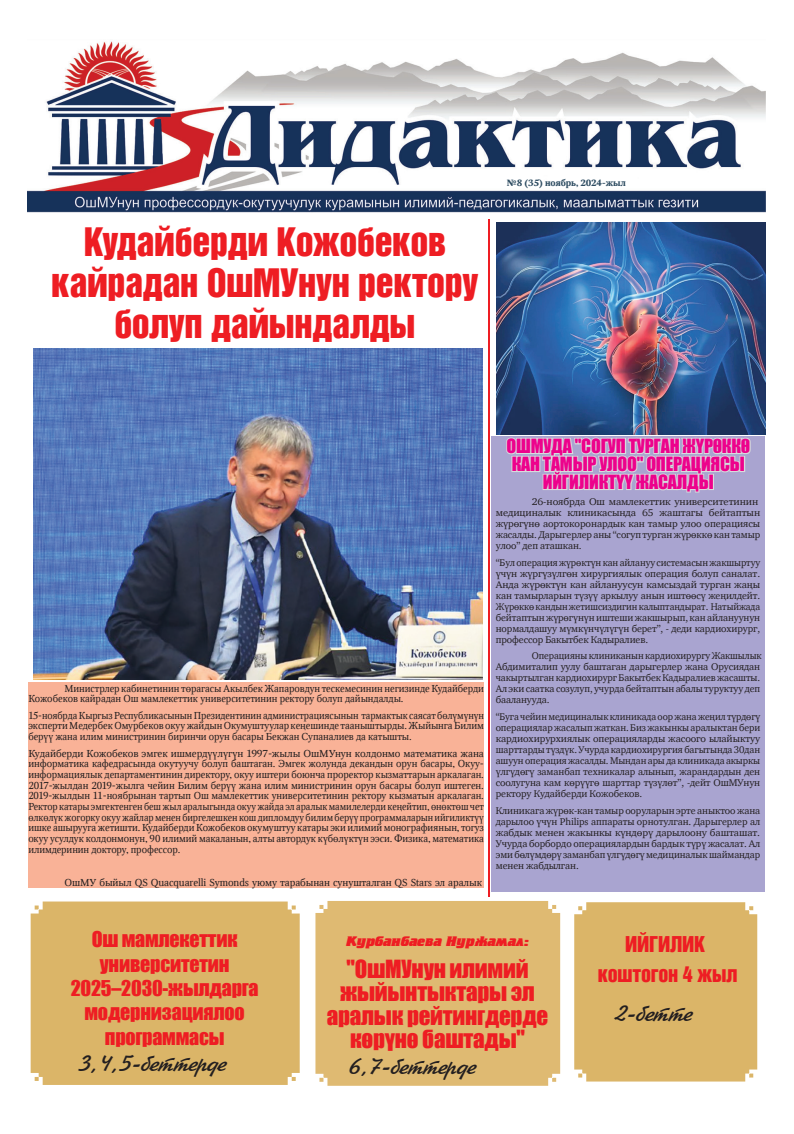
<style>
.page{position:relative;width:794px;height:1134px;background:#fff}
.page>*{position:absolute;margin:0;border:0;box-sizing:border-box;transform-origin:0 0}
.t1{font:36px/41px "Q3 Helvetica Inserat Cyrillic";letter-spacing:-.01em;color:#ee1d23;text-align:center}
.t2{font:24px "Q3 Jikharev Q2";letter-spacing:-.01em;color:#231f20}
.t3{font:23px/23.3px "Q3 Impact";letter-spacing:-.01em;color:#ee1d23;text-align:center}
.t4{font:20px/24.3px "Impact";letter-spacing:-.01em;color:#ee1d23;text-align:center}
.t5{font:20px/29.9px "Q3 Helvetica Inserat Cyrillic";letter-spacing:-.01em;color:#ee1d23;text-align:center}
.t6{font:18px/18px "Q3 Impact";letter-spacing:-.01em;color:#ed028c;text-align:center}
.t7{font:800 14px "Q3 Cricket";letter-spacing:-.01em;color:#ee1d23}
.t8{font:10px/10.7px "Q3 Octava C";letter-spacing:-.01em;color:#231f20;text-align:justify;scale:1.05 1}
.t9{font:10px/11px "Q3 Charter C";letter-spacing:-.01em;color:#231f20;text-align:justify}
.t10{font:10px/11px "Q3 Charter C";letter-spacing:-.01em;color:#231f20;scale:.96 1}
.t11{font:10px/10.7px "Q3 Octava C";letter-spacing:-.01em;color:#231f20}
.t12{font:10px/11px "Q3 Charter C";letter-spacing:-.01em;color:#231f20;scale:1.05 1}
.t13{font:700 9px "Q3 Octava C";letter-spacing:-.01em;color:#2d4c61}
</style>
<div class="page">
<div style="left:491px;top:436px;width:274px;height:455px;background:#a9a4d0"></div>
<svg style="left:502px;top:434px;width:250px;height:59px"></svg>
<img style="left:28px;top:41px;width:737px;height:172px">
<div style="left:315px;top:901px;width:245px;height:185px;background:#dfba72"></div>
<div style="left:574px;top:902px;width:183px;height:179px;background:#dbb568"></div>
<img style="left:33px;top:349px;width:450px;height:330px">
<div style="left:28px;top:683px;width:456px;height:205px;background:#f9b297"></div>
<div style="left:31px;top:901px;width:269px;height:184px;background:#dbb568"></div>
<img style="left:496px;top:223px;width:269px;height:211px">
<hr style="left:488px;top:219px;width:1px;height:677px;background:#ee1d23">
<h1 class="t1" style="left:51px;top:222px;width:429px">Кудайберди Кожобеков кайрадан ОшМУнун ректору болуп дайындалды</h1>
<p class="t13" style="left:507px;top:177px;width:120px">№8 (35) ноябрь, 2024-жыл</p>
<p class="t11" style="left:28px;top:683px;width:457px;text-indent:36px">Министрлер кабинетинин тєрагасы Акылбек Жапаровдун тескемесинин негизинде Кудайберди<br>Кожобеков кайрадан Ош мамлекеттик университетинин ректору болуп дайындалды.</p>
<p class="t11" style="left:28px;top:710px;width:457px;text-align:justify">15-ноябрда Кыргыз Республикасынын Президентинин администрациясынын тармактык саясат бєлїмїнїн эксперти Медербек Омурбеков окуу жайдын Окумуштуулар кеўешинде тааныштырды. Жыйынга Билим берїї жана илим министринин биринчи орун басары Бекжан Супаналиев да катышты.</p>
<p class="t8" style="left:28px;top:748px;width:435px">Кудайберди Кожобеков эмгек ишмердїїлїгїн 1997-жылы ОшМУнун колдонмо математика жана информатика кафедрасында окутуучу болуп баштаган. Эмгек жолунда декандын орун басары, Окуу&shy;информациялык департаментинин директору, окуу иштери боюнча проректор кызматтарын аркалаган.<br>2017-жылдан 2019-жылга чейин Билим берїї жана илим министринин орун басары болуп иштеген.<br>2019-жылдын 11-ноябрынан тартып Ош мамлекеттик университетинин ректору кызматын аркалаган.<br>Ректор катары эмгектенген беш жыл аралыгында окуу жайда эл аралык мамилелерди кеўейтип, єнєктєш чет єлкєлїк жогорку окуу жайлар менен биргелешкен кош дипломдуу билим берїї программаларын ийгиликтїї ишке ашырууга жетишти. Кудайберди Кожобеков окумуштуу катары эки илимий монографиянын, тогуз окуу усулдук колдонмонун, 90 илимий макаланын, алты автордук кїбєлїктїн ээси. Физика, математика илимдеринин доктору, профессор.</p>
<p class="t8" style="left:64px;top:877px;width:399px">ОшМУ быйыл QS Quacquarelli Symonds уюму тарабынан сунушталган QS Stars эл аралык</p>
<h3 class="t6" style="left:506px;top:437px;width:245px">ОШМУДА "СОГУП ТУРГАН ЖЇРЄККЄ<br>КАН ТАМЫР УЛОО" ОПЕРАЦИЯСЫ<br>ИЙГИЛИКТЇЇ ЖАСАЛДЫ</h3>
<p class="t12" style="left:496px;top:496px;width:253px;text-indent:36px">26-ноябрда Ош мамлекеттик университетинин медициналык клиникасында 65 жаштагы бейтаптын жїрєгїнє аортокоронардык кан тамыр улоо операциясы жасалды. Дарыгерлер аны “согуп турган жїрєккє кан тамыр улоо” деп аташкан.</p>
<p class="t9" style="left:496px;top:557px;width:266px">“Бул операция жїрєктїн кан айлануу системасын жакшыртуу їчїн жїргїзїлгєн хирургиялык операция болуп саналат.<br>Анда жїрєктїн кан айлануусун камсыздай турган жаўы кан тамырларын тїзїї аркылуу анын иштєєсї жеўилдейт.<br>Жїрєккє кандын жетишсиздигин калыптандырат. Натыйжада бейтаптын жїрєгїнїн иштеши жакшырып, кан айлануунун нормалдашуу мїмкїнчїлїгїн берет”, - деди кардиохирург, профессор Бакытбек Кадыралиев.</p>
<p class="t10" style="left:496px;top:651px;width:278px;text-indent:36px">Операцияны клиниканын кардиохирургу Жакшылык Абдимиталип уулу баштаган дарыгерлер жана Орусиядан чакыртылган кардиохирург Бакытбек Кадыралиев жасашты.<br>Ал эки саатка созулуп, учурда бейтаптын абалы туруктуу деп бааланууда.</p>
<p class="t10" style="left:496px;top:711px;width:277px;text-align:justify">“Буга чейин медициналык клиникада оор жана жеўил тїрдєгї операциялар жасалып жаткан. Биз жакынкы аралыктан бери кардиохирурхиялык операцияларды жасоого ылайыктуу шарттарды тїздїк. Учурда кардиохирургия багытында 30дан ашуун операция жасалды. Мындан ары да клиникада акыркы їлгїдєгї заманбап техникалар алынып, жарандардын ден соолугуна кам кєрїїгє шарттар тїзїлєт”, -дейт ОшМУнун ректору Кудайберди Кожобеков.</p>
<p class="t9" style="left:496px;top:805px;width:266px">Клиникага жїрєк-кан тамыр ооруларын эрте аныктоо жана дарылоо їчїн Philips аппараты орнотулган. Дарыгерлер ал жабдык менен жакынкы кїндєрї дарылоону башташат.<br>Учурда борбордо операциялардын бардык тїрї жасалат. Ал эми бєлїмдєрї заманбап їлгїдєгї медициналык шаймандар менен жабдылган.</p>
<h3 class="t4" style="left:71px;top:927px;width:189px">Ош мамлекеттик университетин<br>2025–2030-жылдарга модернизациялоо программасы</h3>
<h2 class="t2" style="left:77px;top:1050px;width:149px">3,4,5-беттерде</h2>
<h3 class="t7" style="left:346px;top:934px;width:184px">Курбанбаева Нуржамал:</h3>
<h3 class="t3" style="left:327px;top:957px;width:223px">"ОшМУнун илимий жыйынтыктары эл аралык рейтингдерде кєрїнє баштады"</h3>
<h2 class="t2" style="left:347px;top:1053px;width:129px">6,7-беттерде</h2>
<h3 class="t5" style="left:597px;top:929px;width:141px">ИЙГИЛИК коштогон 4 жыл</h3>
<h2 class="t2" style="left:613px;top:1000px;width:79px">2-бетте</h2>
</div>
